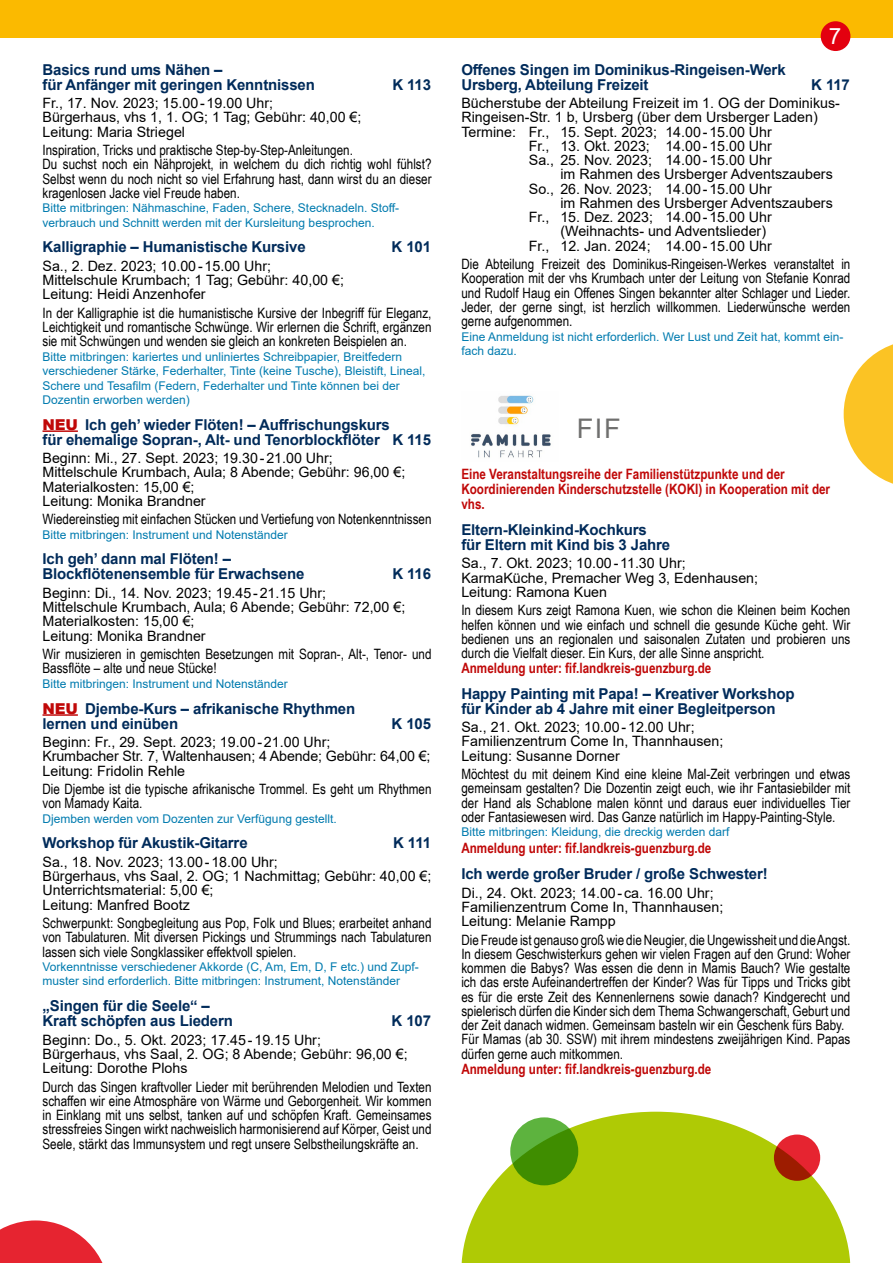
<style>
.page{position:relative;width:893px;height:1263px;background:#fff}
.page>*{position:absolute;margin:0;border:0;box-sizing:border-box;transform-origin:0 0}
.t1{font:27px "Arial";color:#6f6f6e}
.t2{font:22.5px "Arial";color:#fff}
.t3{font:700 15px/15px "Arial";letter-spacing:-.01em;color:#002b5a}
.t4{font:14.25px/14.2px "Arial Narrow";color:#000;text-align:justify}
.t5{font:14.25px/14.2px "Arial";color:#000}
.t6{font:700 14.25px/15px "Arial Narrow";color:#c00808}
.t7{font:12px/14.4px "Arial";color:#007baf}
.s1{font-weight:900;color:#c00808}
</style>
<div class="page">
<svg style="left:461px;top:1112px;width:389px;height:151px;fill:#afca05"></svg>
<svg style="left:774px;top:1134px;width:46px;height:47px;background:#c8241f"></svg>
<svg style="left:510px;top:1117px;width:68px;height:68px;background:#4b9b18"></svg>
<div style="left:0;top:0;width:893px;height:38px;background:#fbba00"></div>
<div style="left:821px;top:21px;width:29px;height:30px;background:#e3000f;border-radius:50%"></div>
<hr style="left:43px;top:430px;width:35px;height:2px;background:#c00808">
<hr style="left:43px;top:714px;width:35px;height:2px;background:#c00808">
<img style="left:471px;top:395px;width:80px;height:63px">
<svg style="left:844px;top:344px;width:49px;height:140px"></svg>
<svg style="left:0;top:1220px;width:103px;height:43px"></svg>
<p class="t3" style="left:43px;top:62px;width:274px">Basics rund ums Nähen –<br>für Anfänger mit geringen Kenntnissen</p>
<p class="t3" style="left:392px;top:77px;width:40px">K 113</p>
<p class="t5" style="left:43px;top:96px;width:320px">Fr., 17. Nov. 2023; 15.00-19.00 Uhr;<br>Bürgerhaus, vhs 1, 1. OG; 1 Tag; Gebühr: 40,00 €;<br>Leitung: Maria Striegel</p>
<p class="t4" style="left:43px;top:143px;width:391px;text-align:left">Inspiration, Tricks und praktische Step-by-Step-Anleitungen.<br>Du suchst noch ein Nähprojekt, in welchem du dich richtig wohl fühlst?<br>Selbst wenn du noch nicht so viel Erfahrung hast, dann wirst du an dieser kragenlosen Jacke viel Freude haben.</p>
<p class="t7" style="left:43px;top:201px;width:358px">Bitte mitbringen: Nähmaschine, Faden, Schere, Stecknadeln. Stoff&shy;verbrauch und Schnitt werden mit der Kursleitung besprochen.</p>
<p class="t3" style="left:43px;top:240px;width:265px">Kalligraphie – Humanistische Kursive</p>
<p class="t3" style="left:392px;top:240px;width:41px">K 101</p>
<p class="t5" style="left:43px;top:259px;width:303px">Sa., 2. Dez. 2023; 10.00-15.00 Uhr;<br>Mittelschule Krumbach; 1 Tag; Gebühr: 40,00 €;<br>Leitung: Heidi Anzenhofer</p>
<p class="t4" style="left:43px;top:305px;width:391px">In der Kalligraphie ist die humanistische Kursive der Inbegriff für Eleganz, Leichtigkeit und romantische Schwünge. Wir erlernen die Schrift, ergänzen sie mit Schwüngen und wenden sie gleich an konkreten Beispielen an.</p>
<p class="t7" style="left:43px;top:349px;width:384px">Bitte mitbringen: kariertes und unliniertes Schreibpapier, Breitfedern verschiedener Stärke, Federhalter, Tinte (keine Tusche), Bleistift, Lineal, Schere und Tesafilm (Federn, Federhalter und Tinte können bei der Dozentin erworben werden)</p>
<p class="t3" style="left:43px;top:417px;width:390px"><span class="s1">NEU</span> Ich geh’ wieder Flöten! – Auffrischungskurs<br>für ehemalige Sopran-, Alt- und Tenorblockflöter K 115</p>
<p class="t5" style="left:43px;top:451px;width:364px">Beginn: Mi., 27. Sept. 2023; 19.30-21.00 Uhr; Mittelschule Krumbach, Aula; 8 Abende; Gebühr: 96,00 €; Materialkosten: 15,00 €;<br>Leitung: Monika Brandner</p>
<p class="t4" style="left:43px;top:512px;width:391px">Wiedereinstieg mit einfachen Stücken und Vertiefung von Notenkenntnissen</p>
<p class="t7" style="left:43px;top:527px;width:247px">Bitte mitbringen: Instrument und Notenständer</p>
<p class="t3" style="left:43px;top:552px;width:263px">Ich geh’ dann mal Flöten! –<br>Blockflötenensemble für Erwachsene</p>
<p class="t3" style="left:392px;top:567px;width:40px">K 116</p>
<p class="t5" style="left:43px;top:586px;width:364px">Beginn: Di., 14. Nov. 2023; 19.45-21.15 Uhr;<br>Mittelschule Krumbach, Aula; 6 Abende; Gebühr: 72,00 €; Materialkosten: 15,00 €;<br>Leitung: Monika Brandner</p>
<p class="t4" style="left:43px;top:646px;width:391px">Wir musizieren in gemischten Besetzungen mit Sopran-, Alt-, Tenor- und<br>Bassflöte – alte und neue Stücke!</p>
<p class="t7" style="left:43px;top:676px;width:247px">Bitte mitbringen: Instrument und Notenständer</p>
<p class="t3" style="left:43px;top:701px;width:314px"><span class="s1">NEU</span> Djembe-Kurs – afrikanische Rhythmen lernen und einüben</p>
<p class="t3" style="left:392px;top:716px;width:41px">K 105</p>
<p class="t5" style="left:43px;top:735px;width:390px">Beginn: Fr., 29. Sept. 2023; 19.00-21.00 Uhr;<br>Krumbacher Str. 7, Waltenhausen; 4 Abende; Gebühr: 64,00 €;<br>Leitung: Fridolin Rehle</p>
<p class="t4" style="left:43px;top:781px;width:391px">Die Djembe ist die typische afrikanische Trommel. Es geht um Rhythmen von Mamady Kaita.</p>
<p class="t7" style="left:43px;top:811px;width:296px">Djemben werden vom Dozenten zur Verfügung gestellt.</p>
<p class="t3" style="left:43px;top:836px;width:207px">Workshop für Akustik-Gitarre</p>
<p class="t3" style="left:393px;top:836px;width:39px">K 111</p>
<p class="t5" style="left:43px;top:855px;width:390px">Sa., 18. Nov. 2023; 13.00-18.00 Uhr;<br>Bürgerhaus, vhs Saal, 2. OG; 1 Nachmittag; Gebühr: 40,00 €; Unterrichtsmaterial: 5,00 €;<br>Leitung: Manfred Bootz</p>
<p class="t4" style="left:43px;top:915px;width:391px">Schwerpunkt: Songbegleitung aus Pop, Folk und Blues; erarbeitet anhand von Tabulaturen. Mit diversen Pickings und Strummings nach Tabulaturen lassen sich viele Songklassiker effektvoll spielen.</p>
<p class="t7" style="left:43px;top:959px;width:378px">Vorkenntnisse verschiedener Akkorde (C, Am, Em, D, F etc.) und Zupf&shy;muster sind erforderlich. Bitte mitbringen: Instrument, Notenständer</p>
<p class="t3" style="left:43px;top:998px;width:192px">„Singen für die Seele“ –<br>Kraft schöpfen aus Liedern</p>
<p class="t3" style="left:392px;top:1013px;width:41px">K 107</p>
<p class="t5" style="left:43px;top:1032px;width:367px">Beginn: Do., 5. Okt. 2023; 17.45-19.15 Uhr;<br>Bürgerhaus, vhs Saal, 2. OG; 8 Abende; Gebühr: 96,00 €;<br>Leitung: Dorothe Plohs</p>
<p class="t4" style="left:43px;top:1079px;width:391px">Durch das Singen kraftvoller Lieder mit berührenden Melodien und Texten schaffen wir eine Atmosphäre von Wärme und Geborgenheit. Wir kommen in Einklang mit uns selbst, tanken auf und schöpfen Kraft. Gemeinsames stressfreies Singen wirkt nachweislich harmonisierend auf Körper, Geist und Seele, stärkt das Immunsystem und regt unsere Selbstheilungskräfte an.</p>
<h2 class="t2" style="left:829px;top:21px;width:14px">7</h2>
<p class="t3" style="left:461px;top:62px;width:326px">Offenes Singen im Dominikus-Ringeisen-Werk<br>Ursberg, Abteilung Freizeit</p>
<p class="t3" style="left:811px;top:77px;width:40px">K 117</p>
<p class="t5" style="left:461px;top:96px;width:380px">Bücherstube der Abteilung Freizeit im 1. OG der Dominikus-</p>
<p class="t5" style="left:461px;top:110px;width:358px">Ringeisen-Str. 1 b, Ursberg (über dem Ursberger Laden)</p>
<p class="t5" style="left:461px;top:124px;width:312px">Termine: Fr., 15. Sept. 2023; 14.00-15.00 Uhr</p>
<p class="t5" style="left:529px;top:139px;width:245px">Fr., 13. Okt. 2023; 14.00-15.00 Uhr</p>
<p class="t5" style="left:529px;top:153px;width:245px">Sa., 25. Nov. 2023; 14.00-15.00 Uhr</p>
<p class="t5" style="left:560px;top:167px;width:274px">im Rahmen des Ursberger Adventszaubers</p>
<p class="t5" style="left:529px;top:181px;width:245px">So., 26. Nov. 2023; 14.00-15.00 Uhr</p>
<p class="t5" style="left:560px;top:196px;width:274px">im Rahmen des Ursberger Adventszaubers</p>
<p class="t5" style="left:529px;top:210px;width:245px">Fr., 15. Dez. 2023; 14.00-15.00 Uhr</p>
<p class="t5" style="left:560px;top:224px;width:207px">(Weihnachts- und Adventslieder)</p>
<p class="t5" style="left:529px;top:238px;width:245px">Fr., 12. Jan. 2024; 14.00-15.00 Uhr</p>
<p class="t4" style="left:461px;top:257px;width:391px">Die Abteilung Freizeit des Dominikus-Ringeisen-Werkes veranstaltet in Kooperation mit der vhs Krumbach unter der Leitung von Stefanie Konrad und Rudolf Haug ein Offenes Singen bekannter alter Schlager und Lieder.<br>Jeder, der gerne singt, ist herzlich willkommen. Liederwünsche werden gerne aufgenommen.</p>
<p class="t7" style="left:461px;top:329px;width:383px">Eine Anmeldung ist nicht erforderlich. Wer Lust und Zeit hat, kommt ein&shy;fach dazu.</p>
<h1 class="t1" style="left:577px;top:409px;width:46px">FIF</h1>
<p class="t6" style="left:461px;top:466px;width:370px">Eine Veranstaltungsreihe der Familienstützpunkte und der<br>Koordinierenden Kinderschutzstelle (KOKI) in Kooperation mit der vhs.</p>
<p class="t3" style="left:461px;top:522px;width:210px">Eltern-Kleinkind-Kochkurs für Eltern mit Kind bis 3 Jahre</p>
<p class="t5" style="left:461px;top:556px;width:298px">Sa., 7. Okt. 2023; 10.00-11.30 Uhr;<br>KarmaKüche, Premacher Weg 3, Edenhausen;<br>Leitung: Ramona Kuen</p>
<p class="t4" style="left:461px;top:603px;width:391px">In diesem Kurs zeigt Ramona Kuen, wie schon die Kleinen beim Kochen helfen können und wie einfach und schnell die gesunde Küche geht. Wir bedienen uns an regionalen und saisonalen Zutaten und probieren uns durch die Vielfalt dieser. Ein Kurs, der alle Sinne anspricht.</p>
<p class="t6" style="left:461px;top:660px;width:251px">Anmeldung unter: fif.landkreis-guenzburg.de</p>
<p class="t3" style="left:461px;top:686px;width:335px">Happy Painting mit Papa! – Kreativer Workshop für Kinder ab 4 Jahre mit einer Begleitperson</p>
<p class="t5" style="left:461px;top:720px;width:263px">Sa., 21. Okt. 2023; 10.00-12.00 Uhr;<br>Familienzentrum Come In, Thannhausen;<br>Leitung: Susanne Dorner</p>
<p class="t4" style="left:461px;top:766px;width:391px">Möchtest du mit deinem Kind eine kleine Mal-Zeit verbringen und etwas gemeinsam gestalten? Die Dozentin zeigt euch, wie ihr Fantasiebilder mit der Hand als Schablone malen könnt und daraus euer individuelles Tier oder Fantasiewesen wird. Das Ganze natürlich im Happy-Painting-Style.</p>
<p class="t7" style="left:461px;top:825px;width:270px">Bitte mitbringen: Kleidung, die dreckig werden darf</p>
<p class="t6" style="left:461px;top:840px;width:251px">Anmeldung unter: fif.landkreis-guenzburg.de</p>
<p class="t3" style="left:461px;top:866px;width:308px">Ich werde großer Bruder / große Schwester!</p>
<p class="t5" style="left:461px;top:885px;width:263px">Di., 24. Okt. 2023; 14.00-ca. 16.00 Uhr;<br>Familienzentrum Come In, Thannhausen;<br>Leitung: Melanie Rampp</p>
<p class="t4" style="left:461px;top:932px;width:391px;text-align:left">Die Freude ist genauso groß wie die Neugier, die Ungewissheit und die Angst.<br>In diesem Geschwisterkurs gehen wir vielen Fragen auf den Grund: Woher kommen die Babys? Was essen die denn in Mamis Bauch? Wie gestalte ich das erste Aufeinandertreffen der Kinder? Was für Tipps und Tricks gibt es für die erste Zeit des Kennenlernens sowie danach? Kindgerecht und spielerisch dürfen die Kinder sich dem Thema Schwangerschaft, Geburt und der Zeit danach widmen. Gemeinsam basteln wir ein Geschenk fürs Baby.<br>Für Mamas (ab 30. SSW) mit ihrem mindestens zweijährigen Kind. Papas dürfen gerne auch mitkommen.</p>
<p class="t6" style="left:461px;top:1060px;width:251px">Anmeldung unter: fif.landkreis-guenzburg.de</p>
</div>
